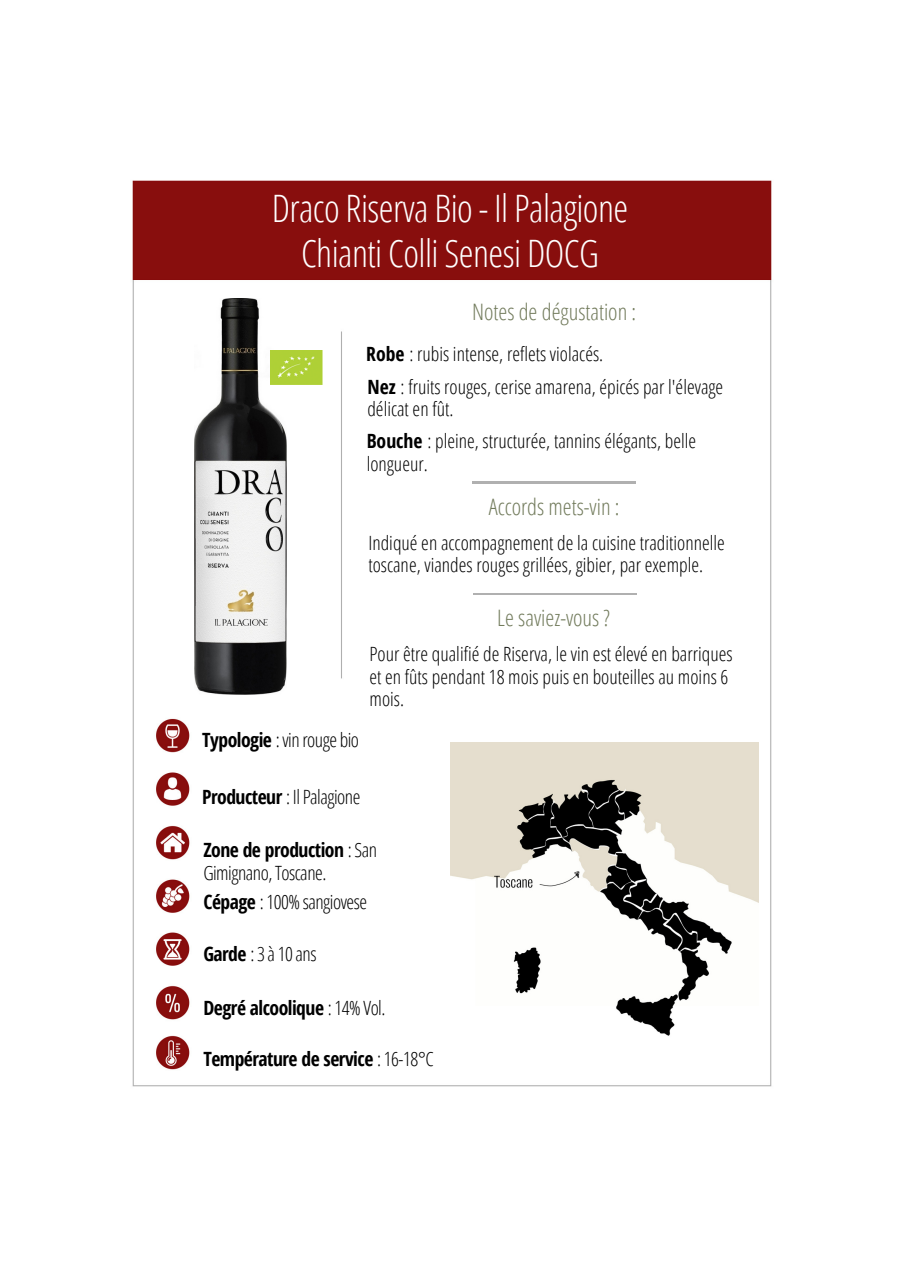
<style>
.page{position:relative;width:900px;height:1273px;background:#fff}
.page>*{position:absolute;margin:0;border:0;box-sizing:border-box;transform-origin:0 0}
.t1{font:300 37.8px "Open Sans Condensed";letter-spacing:-.015em;color:#fff}
.t2{font:300 22.65px "Open Sans Condensed";color:#727b5c}
.t3{font:300 19.65px/22.6px "Open Sans Condensed";color:#000}
.t4{font:300 19.65px/22.6px "Open Sans Condensed";letter-spacing:-.025em;color:#000}
.t5{font:700 19.65px "Open Sans Condensed";letter-spacing:-.025em;color:#000}
.s1{font-weight:700}
.s2{font-weight:300}
</style>
<div class="page">
<img style="left:132px;top:180px;width:640px;height:907px">
<img style="left:472px;top:482px;width:163px;height:1px">
<img style="left:474px;top:593px;width:163px;height:1px">
<img style="left:194px;top:298px;width:93px;height:396px">
<img style="left:271px;top:350px;width:52px;height:34px">
<img style="left:451px;top:743px;width:307px;height:307px">
<p class="t1" style="left:272px;top:182px;width:358px">Draco Riserva Bio - Il Palagione</p>
<p class="t1" style="left:301px;top:226px;width:299px">Chianti Colli Senesi DOCG</p>
<p class="t2" style="left:472px;top:296px;width:166px">Notes de dégustation :</p>
<p class="t3" style="left:366px;top:341px;width:239px"><span class="s1">Robe</span> : rubis intense, reflets violacés.</p>
<p class="t3" style="left:367px;top:375px;width:357px"><span class="s1">Nez</span> : fruits rouges, cerise amarena, épicés par l'élevage délicat en fût.</p>
<p class="t3" style="left:367px;top:429px;width:331px"><span class="s1">Bouche</span> : pleine, structurée, tannins élégants, belle longueur.</p>
<p class="t2" style="left:489px;top:491px;width:132px">Accords mets-vin :</p>
<p class="t3" style="left:368px;top:531px;width:358px">Indiqué en accompagnement de la cuisine traditionnelle toscane, viandes rouges grillées, gibier, par exemple.</p>
<p class="t2" style="left:497px;top:601px;width:114px">Le saviez-vous ?</p>
<p class="t4" style="left:202px;top:728px;width:158px"><span class="s1">Typologie</span> : vin rouge bio</p>
<p class="t3" style="left:370px;top:642px;width:365px">Pour être qualifié de Riserva, le vin est élevé en barriques et en fûts pendant 18 mois puis en bouteilles au moins 6 mois.</p>
<p class="t4" style="left:202px;top:784px;width:160px"><span class="s1">Producteur</span> : Il Palagione</p>
<p class="t4" style="left:203px;top:838px;width:175px"><span class="s1">Zone de production</span> : San<br>Gimignano, Toscane.</p>
<p class="t4" style="left:203px;top:890px;width:165px"><span class="s1">Cépage</span> : 100% sangiovese</p>
<p class="t3" style="left:203px;top:941px;width:115px"><span class="s1">Garde</span> : 3 à 10 ans</p>
<p class="t5" style="left:203px;top:994px;width:184px">Degré alcoolique <span class="s2">: 14% Vol.</span></p>
<p class="t5" style="left:203px;top:1044px;width:232px">Température de service <span class="s2">: 16-18°C</span></p>
</div>
